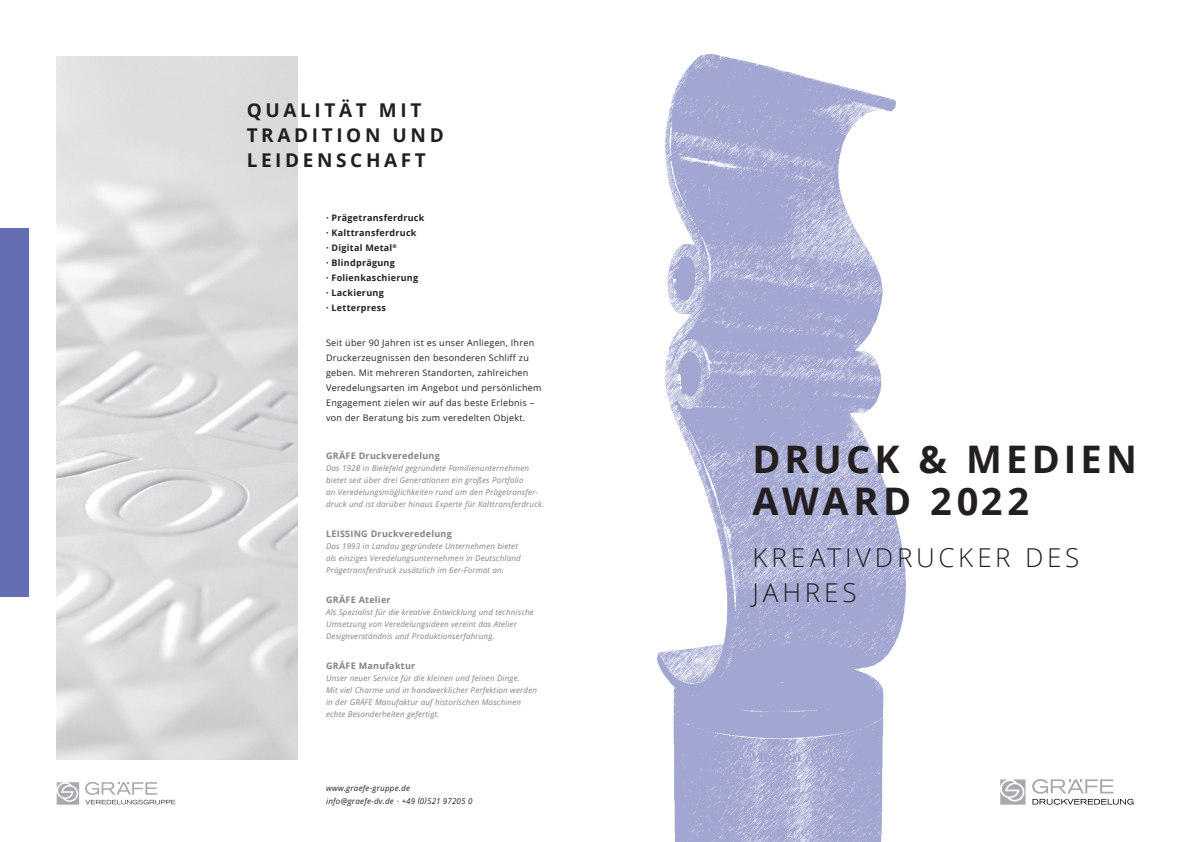
<style>
.page{position:relative;width:1191px;height:842px;background:#fff}
.page>*{position:absolute;margin:0;border:0;box-sizing:border-box;transform-origin:0 0}
.t1{font:700 38px/42px "Open Sans";letter-spacing:.105em;color:#231f20}
.t2{font:300 26px/35px "Open Sans";letter-spacing:.145em;color:#231f20}
.t3{font:700 19px/25px "Open Sans";letter-spacing:.19em;color:#231f20}
.Fließtext_Pan_877{font:9px/15px "Open Sans";letter-spacing:.03em;color:#231f20}
.Fließtext_Pan_877-2{font:700 9px/15px "Open Sans";letter-spacing:.03em;color:#231f20}
.Fließtext_Pan_877-3{font:700 9px "Open Sans";letter-spacing:.03em;color:#808285}
.Fließtext_Pan_877-4{font:italic 8px/12px "Open Sans";letter-spacing:.02em;color:#808285}
.Fließtext_Pan_877-5{font:italic 8px "Open Sans";letter-spacing:.03em;color:#231f20}
</style>
<div class="page">
<img style="left:57px;top:57px;width:241px;height:703px">
<svg style="left:1000px;top:779px;width:25px;height:26px"></svg>
<svg style="left:1032px;top:779px;width:101px;height:26px"></svg>
<svg style="left:85px;top:782px;width:90px;height:22px"></svg>
<svg style="left:57px;top:782px;width:22px;height:23px"></svg>
<div style="left:0;top:229px;width:28px;height:368px;background:#656db3"></div>
<img style="left:657px;top:53px;width:249px;height:789px">
<p class="t3" style="left:247px;top:97px;width:198px">QUALITÄT MIT<br>TRADITION UND<br>LEIDENSCHAFT</p>
<p class="Fließtext_Pan_877-2" style="left:326px;top:210px;width:100px">· Prägetransferdruck · Kalttransferdruck<br>· Digital Metal<sup>®</sup></p>
<p class="Fließtext_Pan_877-2" style="left:326px;top:255px;width:70px">· Blindprägung</p>
<p class="Fließtext_Pan_877-2" style="left:326px;top:270px;width:94px">· Folienkaschierung · Lackierung</p>
<p class="Fließtext_Pan_877-2" style="left:326px;top:300px;width:61px">· Letterpress</p>
<p class="Fließtext_Pan_877" style="left:326px;top:335px;width:217px">Seit über 90 Jahren ist es unser Anliegen, Ihren Druckerzeugnissen den besonderen Schliff zu geben. Mit mehreren Standorten, zahlreichen Veredelungsarten im Angebot und persönlichem Engagement zielen wir auf das beste Erlebnis – von der Beratung bis zum veredelten Objekt.</p>
<p class="Fließtext_Pan_877-3" style="left:326px;top:449px;width:115px">GRÄFE Druckveredelung</p>
<p class="Fließtext_Pan_877-4" style="left:326px;top:461px;width:220px">Das 1928 in Bielefeld gegründete Familienunternehmen bietet seit über drei Generationen ein großes Portfolio<br>an Veredelungsmöglichkeiten rund um den Prägetransfer&shy;druck und ist darüber hinaus Experte für Kalttransferdruck.</p>
<p class="Fließtext_Pan_877-3" style="left:326px;top:527px;width:127px">LEISSING Druckveredelung</p>
<p class="Fließtext_Pan_877-4" style="left:326px;top:539px;width:196px">Das 1993 in Landau gegründete Unternehmen bietet als einziges Veredelungsunternehmen in Deutschland<br>Prägetransferdruck zusätzlich im 6er-Format an.</p>
<p class="Fließtext_Pan_877-3" style="left:326px;top:593px;width:66px">GRÄFE Atelier</p>
<p class="Fließtext_Pan_877-4" style="left:326px;top:605px;width:209px">Als Spezialist für die kreative Entwicklung und technische<br>Umsetzung von Veredelungsideen vereint das Atelier<br>Designverständnis und Produktionserfahrung.</p>
<p class="Fließtext_Pan_877-3" style="left:326px;top:659px;width:91px">GRÄFE Manufaktur</p>
<p class="Fließtext_Pan_877-4" style="left:326px;top:671px;width:212px">Unser neuer Service für die kleinen und feinen Dinge.<br>Mit viel Charme und in handwerklicher Perfektion werden in der GRÄFE Manufaktur auf historischen Maschinen</p>
<p class="Fließtext_Pan_877-4" style="left:326px;top:707px;width:115px">echte Besonderheiten gefertigt.</p>
<p class="Fließtext_Pan_877-5" style="left:326px;top:783px;width:85px">www.graefe-gruppe.de</p>
<p class="Fließtext_Pan_877-5" style="left:326px;top:795px;width:148px">info@graefe-dv.de · +49 (0)521 97205 0</p>
<p class="t1" style="left:752px;top:437px;width:386px">DRUCK &amp; MEDIEN<br>AWARD 2022</p>
<p class="t2" style="left:752px;top:539px;width:329px">KREATIVDRUCKER DES<br>JAHRES</p>
</div>
